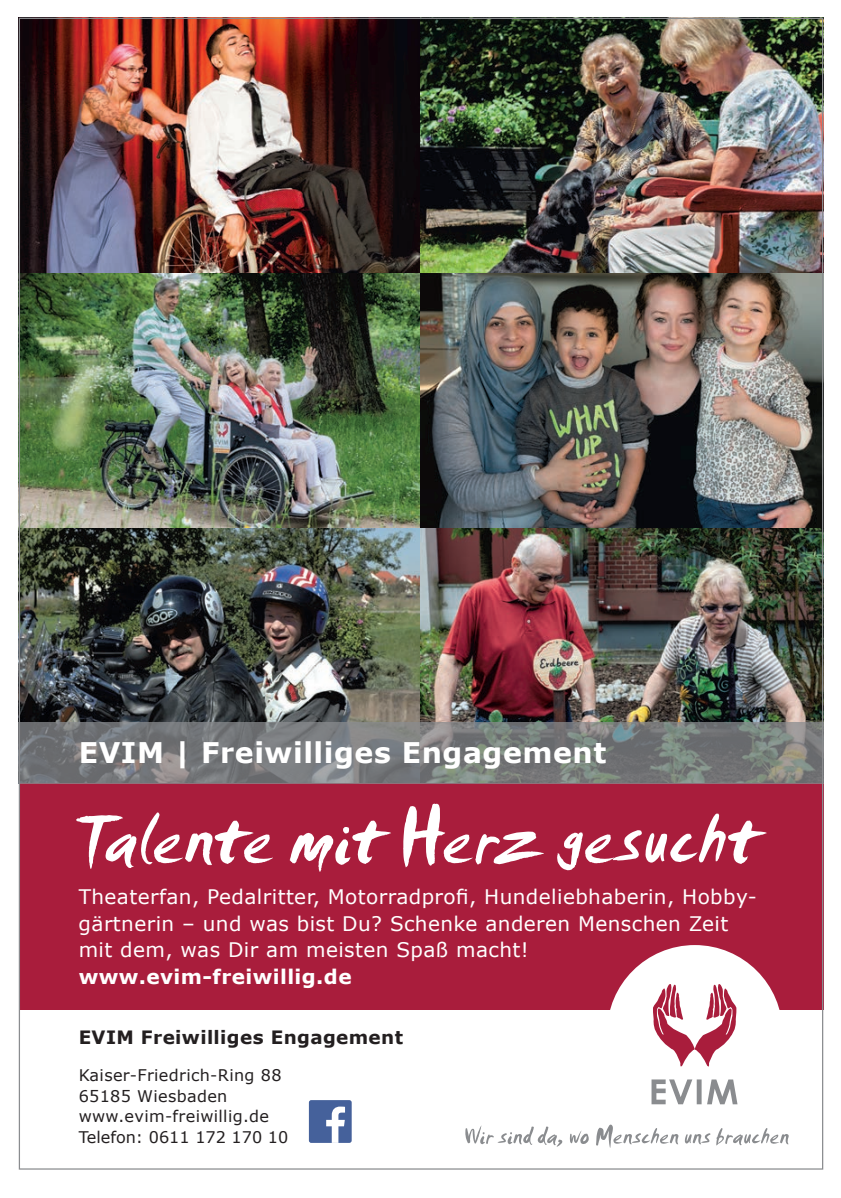
<style>
.page{position:relative;width:841px;height:1198px;background:#fff}
.page>*{position:absolute;margin:0;border:0;box-sizing:border-box;transform-origin:0 0}
.t1{font:78.25px "Smudger Plain";color:#fff}
.t2{font:28.38px "Verdana Bold OV CJDLLZ";letter-spacing:.02em;color:#fff}
.t3{font:20px/26.8px "Verdana";letter-spacing:.02em;color:#fff}
.t4{font:18.38px "Verdana Bold OV CJDLLZ";letter-spacing:.02em;color:#231f20}
.t5{font:16px/20.8px "Verdana";letter-spacing:.02em;color:#231f20}
.s1{font-family:"Verdana Bold OV CJDLLZ"}
.s2{font-family:"Verdana OV CJDLMB"}
</style>
<div class="page">
<img style="left:21px;top:20px;width:800px;height:702px">
<div style="left:19px;top:783px;width:804px;height:226px;background:#a91d3c"></div>
<div style="left:607px;top:945px;width:175px;height:175px;background:#fff;border-radius:50%"></div>
<svg style="left:653px;top:984px;width:84px;height:83px"></svg>
<svg style="left:651px;top:1079px;width:50px;height:25px"></svg>
<svg style="left:707px;top:1079px;width:30px;height:25px"></svg>
<svg style="left:465px;top:1125px;width:97px;height:21px"></svg>
<svg style="left:570px;top:1130px;width:19px;height:14px"></svg>
<svg style="left:596px;top:1124px;width:82px;height:24px"></svg>
<svg style="left:685px;top:1133px;width:25px;height:11px"></svg>
<svg style="left:716px;top:1128px;width:73px;height:17px"></svg>
<svg style="left:21px;top:722px;width:800px;height:61px;background:#787b7c"></svg>
<div style="left:309px;top:1100px;width:43px;height:43px;background:#45619b;border-radius:2px"></div>
<svg style="left:326px;top:1106px;width:19px;height:37px"></svg>
<p class="t2" style="left:79px;top:732px;width:529px">EVIM | Freiwilliges Engagement</p>
<p class="t1" style="left:71px;top:787px;width:688px">Talente mit Herz gesucht</p>
<p class="t3" style="left:79px;top:883px;width:680px">Theaterfan, Pedalritter, Motorradprofi, Hundeliebhaberin, Hobby&shy;gärtnerin – und was bist Du? Schenke anderen Menschen Zeit mit dem, was Dir am meisten Spaß macht! <span class="s1">www.evim-freiwillig.de</span></p>
<p class="t4" style="left:79px;top:1024px;width:326px">EVIM Freiwilliges Engagement</p>
<p class="t5" style="left:79px;top:1064px;width:211px">Kaiser-Friedrich-Ring 88<br>65185 Wiesbaden www.evim-freiwillig.de<br><span class="s2">Telefon: 0611 172 170 10</span></p>
</div>
